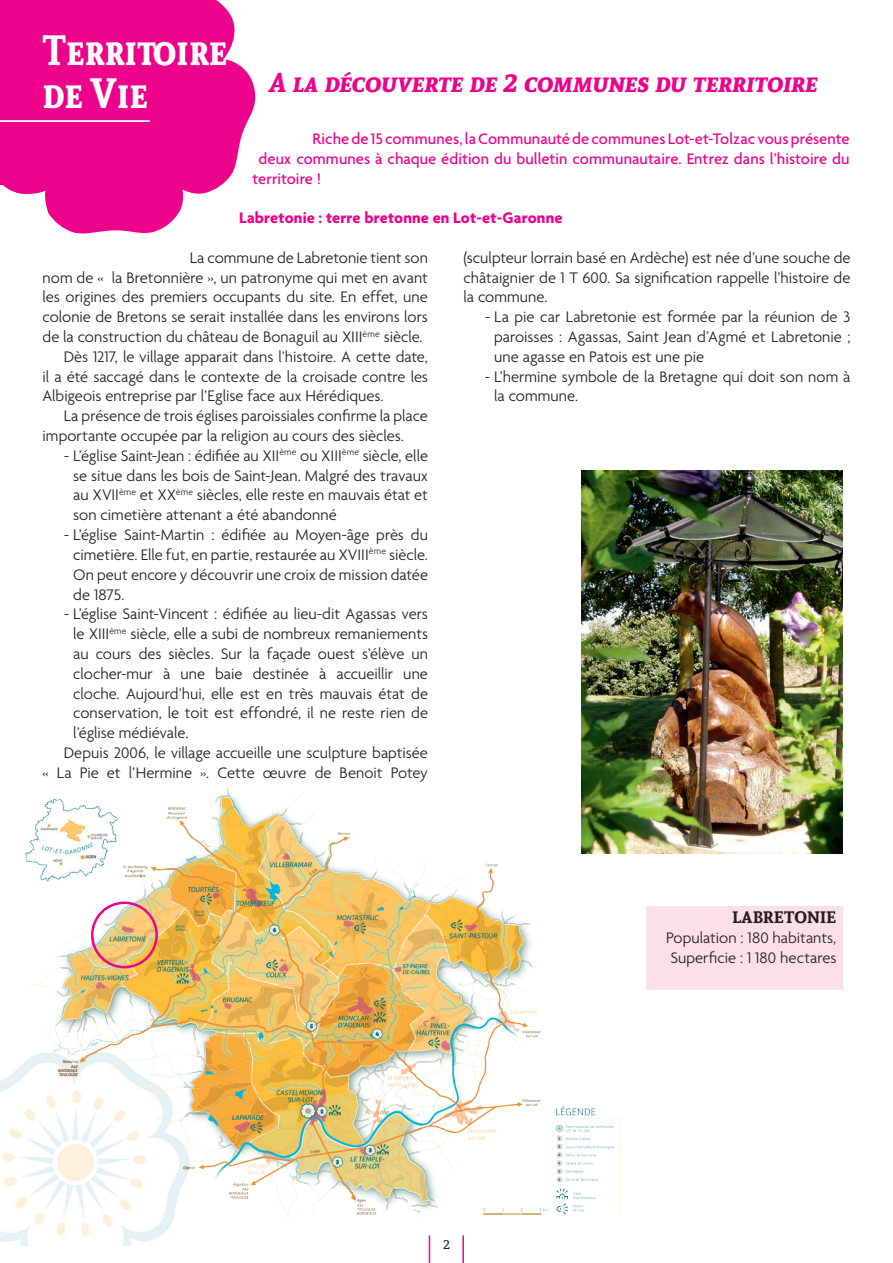
<style>
.page{position:relative;width:893px;height:1263px;background:#fff}
.page>*{position:absolute;margin:0;border:0;box-sizing:border-box;transform-origin:0 0}
.t1{font:700 42px/43.5px "Andada SC";color:#fff;scale:.9 1}
.t2{font:italic 700 27px "Andada SC";letter-spacing:-.015em;color:#ed028c}
.t3{font:300 16.5px/19.8px "Agenda";color:#231f20;text-align:justify}
.t4{font:500 16.5px "Agenda";letter-spacing:.005em;color:#ed028c}
.t5{font:700 16.5px "Agenda";letter-spacing:.01em;color:#ed028c}
.t6{font:700 16.5px "Andada SC";letter-spacing:-.005em;color:#231f20}
.t7{font:13.5px "Andada SC";color:#231f20}
</style>
<div class="page">
<svg style="left:0;top:0;width:255px;height:234px;background:#ef289d"></svg>
<svg style="left:429px;top:1246px;width:1px;height:17px"></svg>
<hr style="left:462px;top:1235px;width:2px;height:28px;background:#ed028c">
<hr style="left:0;top:120px;width:150px;height:2px;background:#fff">
<img style="left:0;top:783px;width:624px;height:463px">
<img style="left:581px;top:470px;width:262px;height:383px">
<div style="left:646px;top:906px;width:197px;height:84px;background:#fbdfeb"></div>
<div style="left:91px;top:901px;width:67px;height:67px;border:2px solid #ed028c;border-radius:50%"></div>
<h1 class="t1" style="left:43px;top:27px;width:207px">Territoire de Vie</h1>
<h2 class="t2" style="left:269px;top:64px;width:550px">A la découverte de 2 communes du territoire</h2>
<p class="t4" style="left:313px;top:129px;width:539px">Riche de 15 communes, la Communauté de communes Lot-et-Tolzac vous présente</p>
<p class="t4" style="left:259px;top:148px;width:592px">deux communes à chaque édition du bulletin communautaire. Entrez dans l’histoire du</p>
<p class="t4" style="left:253px;top:168px;width:70px">territoire !</p>
<p class="t5" style="left:239px;top:208px;width:325px">Labretonie : terre bretonne en Lot-et-Garonne</p>
<p class="t3" style="left:190px;top:247px;width:240px">La commune de Labretonie tient son</p>
<p class="t3" style="left:43px;top:267px;width:387px">nom de « la Bretonnière », un patronyme qui met en avant</p>
<p class="t3" style="left:43px;top:287px;width:387px">les origines des premiers occupants du site. En effet, une</p>
<p class="t3" style="left:43px;top:307px;width:387px">colonie de Bretons se serait installée dans les environs lors</p>
<p class="t3" style="left:43px;top:327px;width:382px">de la construction du château de Bonaguil au XIII<sup>ème</sup> siècle.</p>
<p class="t3" style="left:64px;top:346px;width:366px">Dès 1217, le village apparait dans l’histoire. A cette date,</p>
<p class="t3" style="left:43px;top:366px;width:387px">il a été saccagé dans le contexte de la croisade contre les</p>
<p class="t3" style="left:43px;top:386px;width:343px">Albigeois entreprise par l’Eglise face aux Hérédiques.</p>
<p class="t3" style="left:64px;top:406px;width:366px">La présence de trois églises paroissiales confirme la place</p>
<p class="t3" style="left:43px;top:426px;width:363px">importante occupée par la religion au cours des siècles.</p>
<p class="t3" style="left:73px;top:445px;width:356px;text-indent:-10px">- L’église Saint-Jean : édifiée au XII<sup>ème</sup> ou XIII<sup>ème</sup> siècle, elle se situe dans les bois de Saint-Jean. Malgré des travaux au XVII<sup>ème</sup> et XX<sup>ème</sup> siècles, elle reste en mauvais état et son cimetière attenant a été abandonné</p>
<p class="t3" style="left:73px;top:525px;width:356px;text-indent:-9px">- L’église Saint-Martin : édifiée au Moyen-âge près du cimetière. Elle fut, en partie, restaurée au XVIII<sup>ème</sup> siècle.<br>On peut encore y découvrir une croix de mission datée de 1875.</p>
<p class="t3" style="left:64px;top:604px;width:366px">- L’église Saint-Vincent : édifiée au lieu-dit Agassas vers</p>
<p class="t3" style="left:73px;top:624px;width:356px">le XIII<sup>ème</sup> siècle, elle a subi de nombreux remaniements</p>
<p class="t3" style="left:73px;top:643px;width:356px">au cours des siècles. Sur la façade ouest s’élève un</p>
<p class="t3" style="left:73px;top:663px;width:356px">clocher-mur à une baie destinée à accueillir une</p>
<p class="t3" style="left:73px;top:683px;width:356px">cloche. Aujourd’hui, elle est en très mauvais état de</p>
<p class="t3" style="left:73px;top:703px;width:356px">conservation, le toit est effondré, il ne reste rien de</p>
<p class="t3" style="left:73px;top:723px;width:117px">l’église médiévale.</p>
<p class="t3" style="left:64px;top:742px;width:366px">Depuis 2006, le village accueille une sculpture baptisée</p>
<p class="t3" style="left:43px;top:762px;width:387px">« La Pie et l’Hermine ». Cette œuvre de Benoit Potey</p>
<p class="t3" style="left:463px;top:247px;width:388px">(sculpteur lorrain basé en Ardèche) est née d’une souche de châtaignier de 1 T 600. Sa signification rappelle l’histoire de la commune.</p>
<p class="t3" style="left:494px;top:307px;width:358px;text-indent:-10px">- La pie car Labretonie est formée par la réunion de 3 paroisses : Agassas, Saint Jean d’Agmé et Labretonie ; une agasse en Patois est une pie</p>
<p class="t3" style="left:494px;top:366px;width:358px;text-indent:-10px">- L’hermine symbole de la Bretagne qui doit son nom à la commune.</p>
<p class="t7" style="left:443px;top:1236px;width:8px">2</p>
<p class="t6" style="left:732px;top:906px;width:106px">LABRETONIE</p>
<p class="t3" style="left:666px;top:927px;width:172px">Population : 180 habitants,<br>Superficie : 1 180 hectares</p>
</div>
